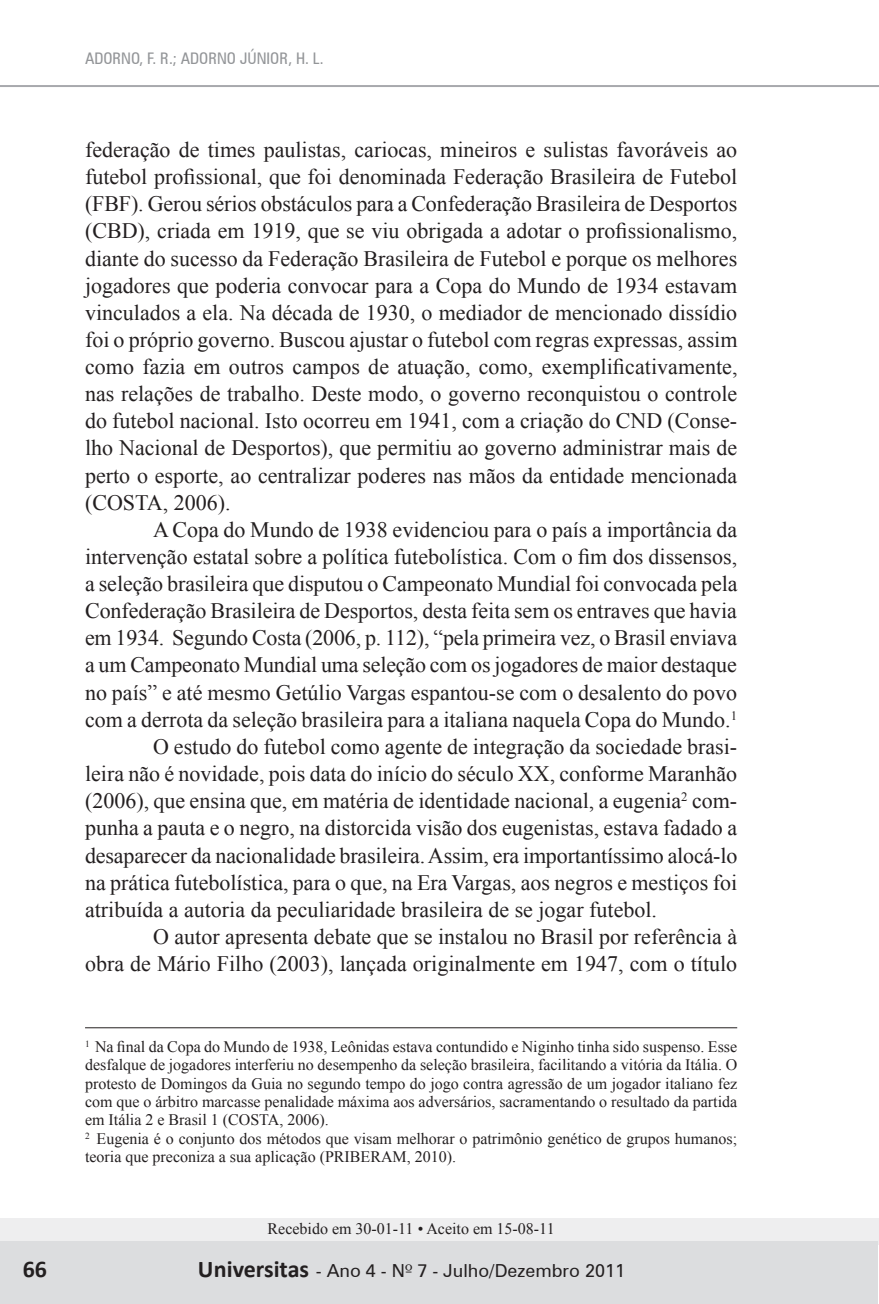
<style>
.page{position:relative;width:879px;height:1304px;background:#fff}
.page>*{position:absolute;margin:0;border:0;box-sizing:border-box;transform-origin:0 0}
.t1{font:700 24px "Calibri";color:#231f20}
.t2{font:22px/27.2px "Times New Roman";color:#231f20;text-align:justify}
.t3{font:18px "Zurich BT";color:#231f20}
.t4{font:16px/18.4px "Times New Roman";color:#231f20}
.t5{font:condensed 16px "Zurich BT";color:#939598}
.s1{font-family:"Calibri";font-weight:700;font-size:24px}
.s2{font-family:"Zapf Humanist 601 BT"}
</style>
<div class="page">
<div style="left:0;top:1218px;width:878px;height:27px;background:#eeeeef"></div>
<div style="left:0;top:1242px;width:878px;height:62px;background:#dcdddf"></div>
<hr style="left:0;top:85px;width:879px;height:2px;background:#a8a9ad">
<hr style="left:85px;top:1027px;width:652px;height:1px;background:#231f20">
<p class="t5" style="left:85px;top:48px;width:240px">ADORNO, F. R.; ADORNO JÚNIOR, H. L.</p>
<p class="t2" style="left:85px;top:136px;width:654px">federação de times paulistas, cariocas, mineiros e sulistas favoráveis ao futebol profissional, que foi denominada Federação Brasileira de Futebol (FBF). Gerou sérios obstáculos para a Confederação Brasileira de Desportos (CBD), criada em 1919, que se viu obrigada a adotar o profissionalismo, diante do sucesso da Federação Brasileira de Futebol e porque os melhores jogadores que poderia convocar para a Copa do Mundo de 1934 estavam vinculados a ela. Na década de 1930, o mediador de mencionado dissídio foi o próprio governo. Buscou ajustar o futebol com regras expressas, assim como fazia em outros campos de atuação, como, exemplificativamente, nas relações de trabalho. Deste modo, o governo reconquistou o controle do futebol nacional. Isto ocorreu em 1941, com a criação do CND (Conse&shy;lho Nacional de Desportos), que permitiu ao governo administrar mais de perto o esporte, ao centralizar poderes nas mãos da entidade mencionada (COSTA, 2006).</p>
<p class="t2" style="left:153px;top:515px;width:585px">A Copa do Mundo de 1938 evidenciou para o país a importância da</p>
<p class="t2" style="left:85px;top:543px;width:653px">intervenção estatal sobre a política futebolística. Com o fim dos dissensos,</p>
<p class="t2" style="left:85px;top:570px;width:654px">a seleção brasileira que disputou o Campeonato Mundial foi convocada pela</p>
<p class="t2" style="left:85px;top:597px;width:653px">Confederação Brasileira de Desportos, desta feita sem os entraves que havia</p>
<p class="t2" style="left:85px;top:624px;width:654px">em 1934. Segundo Costa (2006, p. 112), “pela primeira vez, o Brasil enviava</p>
<p class="t2" style="left:85px;top:651px;width:653px">a um Campeonato Mundial uma seleção com os jogadores de maior destaque</p>
<p class="t2" style="left:85px;top:678px;width:653px">no país” e até mesmo Getúlio Vargas espantou-se com o desalento do povo</p>
<p class="t2" style="left:85px;top:705px;width:653px">com a derrota da seleção brasileira para a italiana naquela Copa do Mundo.<sup>1</sup></p>
<p class="t2" style="left:153px;top:733px;width:585px">O estudo do futebol como agente de integração da sociedade brasi-</p>
<p class="t2" style="left:85px;top:760px;width:653px">leira não é novidade, pois data do início do século XX, conforme Maranhão</p>
<p class="t2" style="left:85px;top:787px;width:653px">(2006), que ensina que, em matéria de identidade nacional, a eugenia<sup>2</sup> com-</p>
<p class="t2" style="left:85px;top:814px;width:653px">punha a pauta e o negro, na distorcida visão dos eugenistas, estava fadado a</p>
<p class="t2" style="left:85px;top:841px;width:654px">desaparecer da nacionalidade brasileira. Assim, era importantíssimo alocá-lo</p>
<p class="t2" style="left:85px;top:868px;width:653px">na prática futebolística, para o que, na Era Vargas, aos negros e mestiços foi</p>
<p class="t2" style="left:85px;top:895px;width:573px">atribuída a autoria da peculiaridade brasileira de se jogar futebol.</p>
<p class="t2" style="left:153px;top:923px;width:585px">O autor apresenta debate que se instalou no Brasil por referência à</p>
<p class="t2" style="left:85px;top:950px;width:653px">obra de Mário Filho (2003), lançada originalmente em 1947, com o título</p>
<p class="t4" style="left:85px;top:1037px;width:654px"><sup>1</sup> Na final da Copa do Mundo de 1938, Leônidas estava contundido e Niginho tinha sido suspenso. Esse desfalque de jogadores interferiu no desempenho da seleção brasileira, facilitando a vitória da Itália. O protesto de Domingos da Guia no segundo tempo do jogo contra agressão de um jogador italiano fez com que o árbitro marcasse penalidade máxima aos adversários, sacramentando o resultado da partida em Itália 2 e Brasil 1 (COSTA, 2006).<br><sup>2</sup> Eugenia é o conjunto dos métodos que visam melhorar o patrimônio genético de grupos humanos; teoria que preconiza a sua aplicação (PRIBERAM, 2010).</p>
<p class="t4" style="left:268px;top:1219px;width:289px">Recebido em 30-01-11 • Aceito em 15-08-11</p>
<p class="t1" style="left:23px;top:1253px;width:26px">66</p>
<p class="t3" style="left:198px;top:1260px;width:429px"><span class="s1">Universitas</span> - Ano 4 - N<span class="s2">º</span> 7 - Julho/Dezembro 2011</p>
</div>
